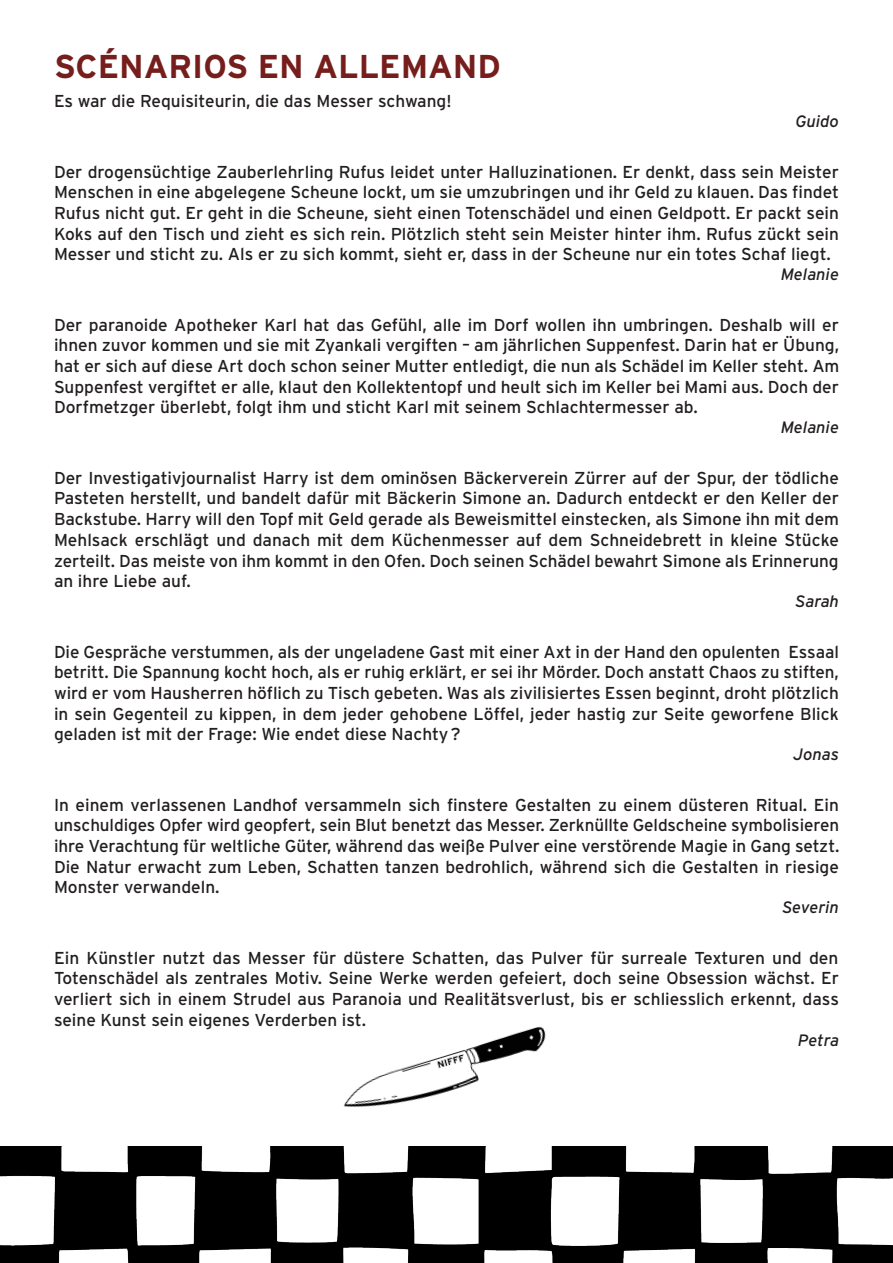
<style>
.page{position:relative;width:893px;height:1263px;background:#fff}
.page>*{position:absolute;margin:0;border:0;box-sizing:border-box;transform-origin:0 0}
.Sous-titre{font:700 33px "Interstate";color:#761e1b}
.texte{font:17.25px/20.7px "Interstate";color:#231f20;text-align:justify}
.auteur{font:italic 16.5px "Interstate";color:#231f20}
</style>
<div class="page">
<img style="left:343px;top:1026px;width:203px;height:81px">
<img style="left:0;top:1146px;width:893px;height:117px">
<p class="Sous-titre" style="left:54px;top:48px;width:448px">SCÉNARIOS EN ALLEMAND</p>
<p class="texte" style="left:54px;top:91px;width:399px">Es war die Requisiteurin, die das Messer schwang!</p>
<p class="auteur" style="left:795px;top:112px;width:45px">Guido</p>
<p class="texte" style="left:54px;top:161px;width:786px">Der drogensüchtige Zauberlehrling Rufus leidet unter Halluzinationen. Er denkt, dass sein Meister Menschen in eine abgelegene Scheune lockt, um sie umzubringen und ihr Geld zu klauen. Das findet Rufus nicht gut. Er geht in die Scheune, sieht einen Totenschädel und einen Geldpott. Er packt sein Koks auf den Tisch und zieht es sich rein. Plötzlich steht sein Meister hinter ihm. Rufus zückt sein Messer und sticht zu. Als er zu sich kommt, sieht er, dass in der Scheune nur ein totes Schaf liegt.</p>
<p class="auteur" style="left:781px;top:265px;width:60px">Melanie</p>
<p class="texte" style="left:54px;top:314px;width:787px">Der paranoide Apotheker Karl hat das Gefühl, alle im Dorf wollen ihn umbringen. Deshalb will er ihnen zuvor kommen und sie mit Zyankali vergiften – am jährlichen Suppenfest. Darin hat er Übung, hat er sich auf diese Art doch schon seiner Mutter entledigt, die nun als Schädel im Keller steht. Am Suppenfest vergiftet er alle, klaut den Kollektentopf und heult sich im Keller bei Mami aus. Doch der Dorfmetzger überlebt, folgt ihm und sticht Karl mit seinem Schlachtermesser ab.</p>
<p class="auteur" style="left:781px;top:418px;width:60px">Melanie</p>
<p class="texte" style="left:54px;top:467px;width:786px">Der Investigativjournalist Harry ist dem ominösen Bäckerverein Zürrer auf der Spur, der tödliche Pasteten herstellt, und bandelt dafür mit Bäckerin Simone an. Dadurch entdeckt er den Keller der Backstube. Harry will den Topf mit Geld gerade als Beweismittel einstecken, als Simone ihn mit dem Mehlsack erschlägt und danach mit dem Küchenmesser auf dem Schneidebrett in kleine Stücke zerteilt. Das meiste von ihm kommt in den Ofen. Doch seinen Schädel bewahrt Simone als Erinnerung an ihre Liebe auf.</p>
<p class="auteur" style="left:795px;top:592px;width:45px">Sarah</p>
<p class="texte" style="left:54px;top:641px;width:786px">Die Gespräche verstummen, als der ungeladene Gast mit einer Axt in der Hand den opulenten Essaal betritt. Die Spannung kocht hoch, als er ruhig erklärt, er sei ihr Mörder. Doch anstatt Chaos zu stiften, wird er vom Hausherren höflich zu Tisch gebeten. Was als zivilisiertes Essen beginnt, droht plötzlich in sein Gegenteil zu kippen, in dem jeder gehobene Löffel, jeder hastig zur Seite geworfene Blick geladen ist mit der Frage: Wie endet diese Nachty ?</p>
<p class="auteur" style="left:793px;top:745px;width:47px">Jonas</p>
<p class="texte" style="left:54px;top:794px;width:787px">In einem verlassenen Landhof versammeln sich finstere Gestalten zu einem düsteren Ritual. Ein unschuldiges Opfer wird geopfert, sein Blut benetzt das Messer. Zerknüllte Geldscheine symbolisieren ihre Verachtung für weltliche Güter, während das weiße Pulver eine verstörende Magie in Gang setzt.<br>Die Natur erwacht zum Leben, Schatten tanzen bedrohlich, während sich die Gestalten in riesige Monster verwandeln.</p>
<p class="auteur" style="left:782px;top:898px;width:58px">Severin</p>
<p class="texte" style="left:54px;top:947px;width:786px">Ein Künstler nutzt das Messer für düstere Schatten, das Pulver für surreale Texturen und den Totenschädel als zentrales Motiv. Seine Werke werden gefeiert, doch seine Obsession wächst. Er verliert sich in einem Strudel aus Paranoia und Realitätsverlust, bis er schliesslich erkennt, dass seine Kunst sein eigenes Verderben ist.</p>
<p class="auteur" style="left:798px;top:1030px;width:43px">Petra</p>
</div>
